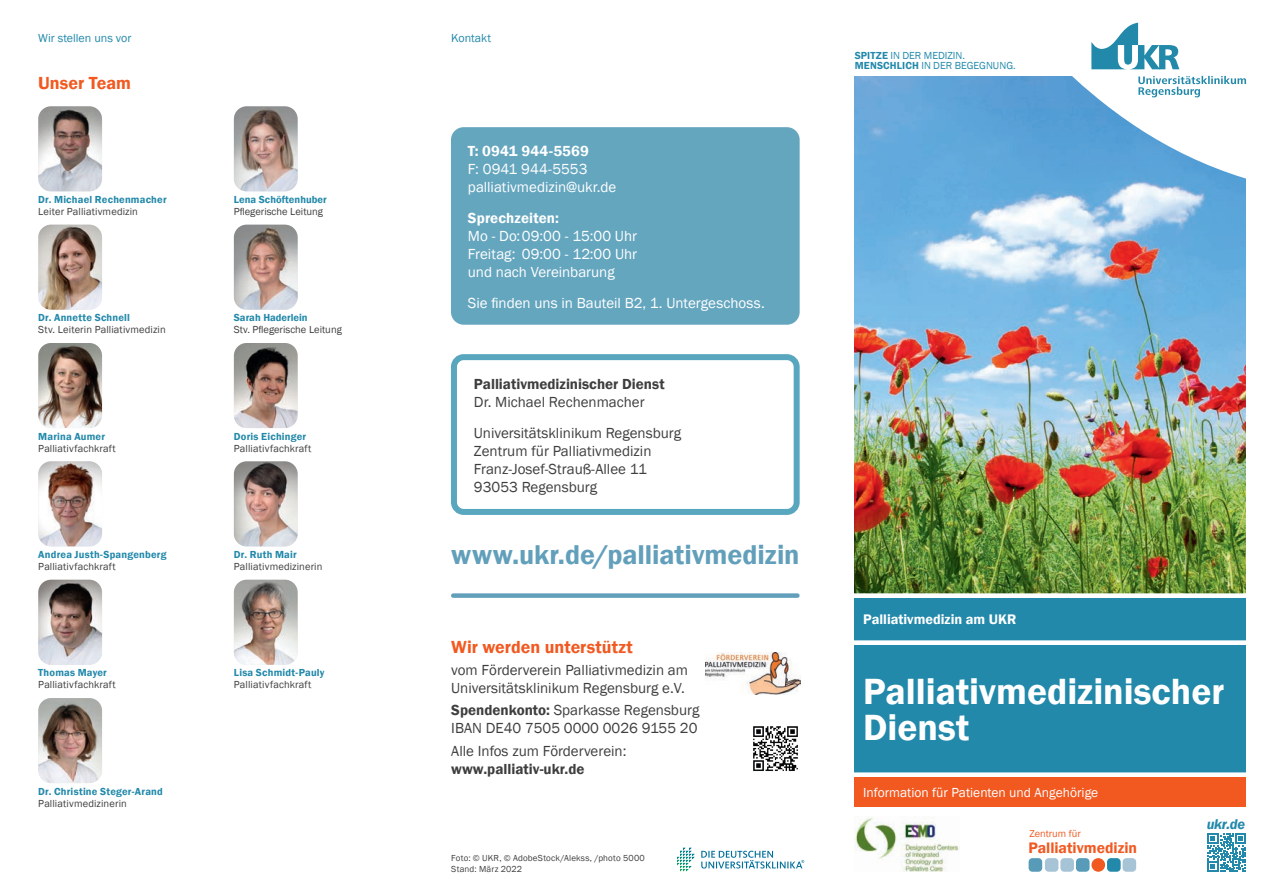
<style>
.page{position:relative;width:1263px;height:893px;background:#fff}
.page>*{position:absolute;margin:0;border:0;box-sizing:border-box;transform-origin:0 0}
.t1{font:600 37.5px/36px "Franklin Gothic";color:#fff}
.t2{font:600 27.9px "Franklin Gothic";color:#629fbb}
.t3{font:600 18px "Franklin Gothic";color:#f15921}
.t4{font:600 15.6px "Franklin Gothic";color:#f15921}
.t5{font:15px/18px "Franklin Gothic";color:#3e3e3f}
.t6{font:15px/18px "Franklin Gothic";color:#fff}
.t7{font:600 15px "Franklin Gothic";color:#3e3e3f}
.t8{font:600 15px "Franklin Gothic";letter-spacing:.005em;color:#fff}
.t9{font:italic 600 14.55px "Franklin Gothic";color:#2289aa}
.t10{font:600 14.25px "Franklin Gothic";color:#fff}
.t11{font:13.5px "Franklin Gothic";color:#fff}
.t12{font:12px "Franklin Gothic";color:#2289aa}
.t13{font:10.5px "Franklin Gothic";letter-spacing:.01em;color:#3e3e3f}
.t14{font:600 10.5px "Franklin Gothic";letter-spacing:.02em;color:#2289aa}
.t15{font:10.5px/10.5px "Franklin Gothic";color:#2289aa}
.t16{font:600 10.5px "Franklin Gothic";color:#2289aa}
.t17{font:10.35px "Franklin Gothic";color:#f15921}
.t18{font:9px/10.8px "Franklin Gothic";letter-spacing:.02em;color:#3e3e3f}
.s1{font-weight:600}
</style>
<div class="page">
<img style="left:855px;top:77px;width:391px;height:516px">
<svg style="left:677px;top:848px;width:18px;height:23px"></svg>
<svg style="left:701px;top:851px;width:103px;height:17px"></svg>
<div style="left:855px;top:645px;width:391px;height:127px;background:#2289aa"></div>
<div style="left:855px;top:777px;width:391px;height:30px;background:#f15921"></div>
<div style="left:855px;top:598px;width:391px;height:42px;background:#2289aa"></div>
<svg style="left:999px;top:22px;width:248px;height:161px"></svg>
<svg style="left:1138px;top:76px;width:108px;height:21px"></svg>
<svg style="left:1091px;top:23px;width:88px;height:46px"></svg>
<img style="left:38px;top:343px;width:64px;height:85px">
<img style="left:38px;top:461px;width:64px;height:85px">
<img style="left:38px;top:580px;width:64px;height:85px">
<img style="left:234px;top:343px;width:64px;height:85px">
<img style="left:38px;top:698px;width:64px;height:85px">
<img style="left:234px;top:461px;width:64px;height:85px">
<img style="left:234px;top:580px;width:64px;height:85px">
<img style="left:855px;top:817px;width:104px;height:55px">
<div style="left:1107px;top:858px;width:14px;height:14px;background:#2289aa;border-radius:4px"></div>
<div style="left:1076px;top:858px;width:13px;height:14px;background:#589bb8;border-radius:4px"></div>
<div style="left:1028px;top:858px;width:14px;height:14px;background:#589bb8;border-radius:4px"></div>
<div style="left:1122px;top:858px;width:14px;height:14px;background:#a7c4d7;border-radius:4px"></div>
<div style="left:1060px;top:858px;width:14px;height:14px;background:#a7c4d7;border-radius:4px"></div>
<div style="left:1045px;top:858px;width:13px;height:14px;background:#a7c4d7;border-radius:4px"></div>
<div style="left:1091px;top:858px;width:14px;height:14px;background:#f15921;border-radius:50%"></div>
<img style="left:38px;top:106px;width:64px;height:85px">
<img style="left:38px;top:225px;width:64px;height:85px">
<img style="left:234px;top:106px;width:64px;height:85px">
<img style="left:234px;top:225px;width:64px;height:85px">
<div style="left:451px;top:127px;width:349px;height:198px;background:#65a6bf;border-radius:13px"></div>
<img style="left:705px;top:652px;width:95px;height:43px">
<div style="left:451px;top:354px;width:349px;height:161px;border:6px solid #2289aa;border-radius:10px"></div>
<svg style="left:1208px;top:833px;width:37px;height:38px"></svg>
<div style="left:453px;top:593px;width:344px;height:5px;background:#629fbb"></div>
<img style="left:753px;top:726px;width:45px;height:45px">
<p class="t12" style="left:38px;top:31px;width:95px">Wir stellen uns vor</p>
<p class="t12" style="left:451px;top:31px;width:41px">Kontakt</p>
<p class="t3" style="left:38px;top:72px;width:94px">Unser Team</p>
<p class="t14" style="left:38px;top:193px;width:130px">Dr. Michael Rechenmacher</p>
<p class="t13" style="left:38px;top:205px;width:101px">Leiter Palliativmedizin</p>
<p class="t16" style="left:234px;top:193px;width:94px">Lena Schöftenhuber</p>
<p class="t13" style="left:234px;top:205px;width:91px">Pflegerische Leitung</p>
<p class="t8" style="left:468px;top:142px;width:122px">T: 0941 944-5569</p>
<p class="t6" style="left:468px;top:160px;width:150px">F: 0941 944-5553 palliativmedizin@ukr.de</p>
<p class="t8" style="left:468px;top:209px;width:93px">Sprechzeiten:</p>
<p class="t6" style="left:468px;top:227px;width:171px;text-align:justify">Mo - Do:09:00 - 15:00 Uhr Freitag: 09:00 - 12:00 Uhr und nach Vereinbarung</p>
<p class="t6" style="left:468px;top:294px;width:298px">Sie finden uns in Bauteil B2, 1. Untergeschoss.</p>
<p class="t14" style="left:38px;top:311px;width:93px">Dr. Annette Schnell</p>
<p class="t13" style="left:38px;top:323px;width:129px">Stv. Leiterin Palliativmedizin</p>
<p class="t16" style="left:234px;top:311px;width:75px">Sarah Haderlein</p>
<p class="t13" style="left:234px;top:323px;width:109px">Stv. Pflegerische Leitung</p>
<p class="t14" style="left:38px;top:430px;width:68px">Marina Aumer</p>
<p class="t13" style="left:38px;top:442px;width:79px">Palliativfachkraft</p>
<p class="t14" style="left:234px;top:430px;width:74px">Doris Eichinger</p>
<p class="t13" style="left:234px;top:442px;width:79px">Palliativfachkraft</p>
<p class="t7" style="left:474px;top:375px;width:192px">Palliativmedizinischer Dienst</p>
<p class="t5" style="left:474px;top:387px;width:209px;line-height:30.8px">Dr. Michael Rechenmacher<br>Universitätsklinikum Regensburg</p>
<p class="t5" style="left:474px;top:442px;width:179px">Zentrum für Palliativmedizin<br>Franz-Josef-Strauß-Allee 11<br>93053 Regensburg</p>
<p class="t14" style="left:38px;top:548px;width:130px">Andrea Justh-Spangenberg</p>
<p class="t13" style="left:38px;top:560px;width:79px">Palliativfachkraft</p>
<p class="t14" style="left:234px;top:548px;width:64px">Dr. Ruth Mair</p>
<p class="t13" style="left:234px;top:560px;width:90px">Palliativmedizinerin</p>
<h2 class="t2" style="left:451px;top:537px;width:350px">www.ukr.de/palliativmedizin</h2>
<p class="t14" style="left:38px;top:666px;width:70px">Thomas Mayer</p>
<p class="t13" style="left:38px;top:678px;width:79px">Palliativfachkraft</p>
<p class="t14" style="left:234px;top:666px;width:92px">Lisa Schmidt-Pauly</p>
<p class="t13" style="left:234px;top:678px;width:79px">Palliativfachkraft</p>
<p class="t3" style="left:451px;top:636px;width:183px">Wir werden unterstützt</p>
<p class="t5" style="left:451px;top:662px;width:238px">vom Förderverein Palliativmedizin am<br>Universitätsklinikum Regensburg e.V.</p>
<p class="t5" style="left:451px;top:702px;width:250px"><span class="s1">Spendenkonto:</span> Sparkasse Regensburg<br>IBAN DE40 7505 0000 0026 9155 20</p>
<p class="t5" style="left:451px;top:742px;width:177px">Alle Infos zum Förderverein:</p>
<p class="t7" style="left:451px;top:759px;width:135px">www.palliativ-ukr.de</p>
<p class="t14" style="left:38px;top:785px;width:126px">Dr. Christine Steger-Arand</p>
<p class="t13" style="left:38px;top:797px;width:90px">Palliativmedizinerin</p>
<p class="t18" style="left:451px;top:853px;width:195px">Foto: © UKR, © AdobeStock/Alekss, /photo 5000<br>Stand: März 2022</p>
<p class="t15" style="left:855px;top:50px;width:163px"><span class="s1">SPITZE</span> IN DER MEDIZIN.<br><span class="s1">MENSCHLICH</span> IN DER BEGEGNUNG.</p>
<p class="t10" style="left:863px;top:611px;width:155px">Palliativmedizin am UKR</p>
<h1 class="t1" style="left:863px;top:674px;width:363px">Palliativmedizinischer<br>Dienst</h1>
<p class="t11" style="left:863px;top:784px;width:237px">Information für Patienten und Angehörige</p>
<p class="t17" style="left:1029px;top:827px;width:53px">Zentrum für</p>
<p class="t4" style="left:1028px;top:839px;width:110px">Palliativmedizin</p>
<p class="t9" style="left:1207px;top:814px;width:40px">ukr.de</p>
</div>
